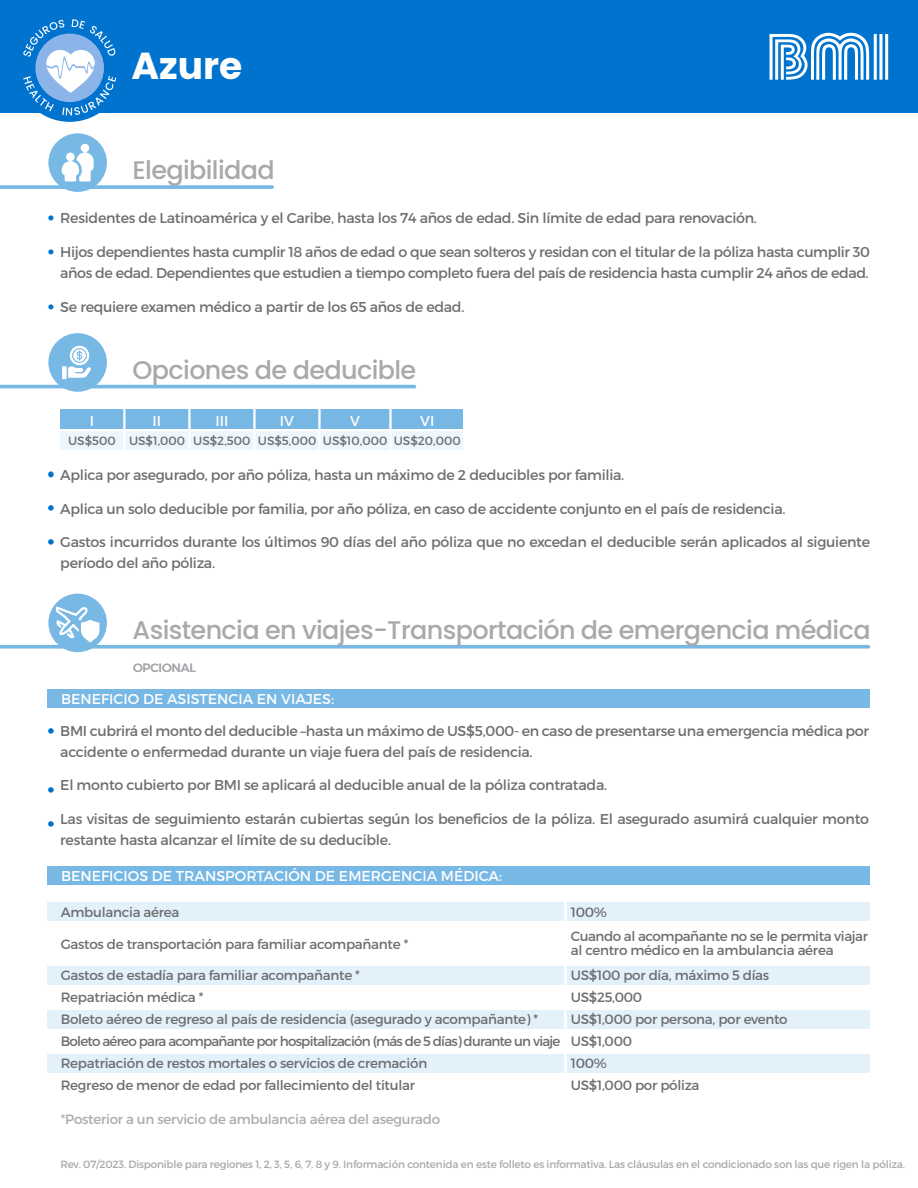
<style>
.page{position:relative;width:918px;height:1188px;background:#fff}
.page>*{position:absolute;margin:0;border:0;box-sizing:border-box;transform-origin:0 0}
.t1{font:700 37.65px "Poppins";color:#fff}
.t2{font:500 25.5px "Poppins";letter-spacing:-.025em;color:#a8a9ac}
.t3{font:14.25px/21px "Montserrat";letter-spacing:-.02em;color:#6d6e71}
.t4{font:14.25px "Montserrat";color:#fff}
.t5{font:condensed 14.25px "Helvetica Neue LT Std";color:#0073ce}
.t6{font:13.5px/22px "Montserrat";letter-spacing:-.02em;color:#6d6e71}
.t7{font:13.5px "Montserrat";letter-spacing:-.02em;color:#acacac}
.t8{font:12px "Montserrat";color:#6d6e71}
.t9{font:12px "Montserrat";letter-spacing:-.02em;color:#a8a9ac}
.t10{font:10.5px "Montserrat";letter-spacing:-.02em;color:#a8a9ac}
.s1{font-family:"Helvetica Neue LT Std";font-stretch:condensed;color:#0073ce}
</style>
<div class="page">
<div style="left:0;top:0;width:918px;height:112px;background:#0073ce"></div>
<div style="left:16px;top:14px;width:108px;height:108px;background:#0073ce;border-radius:50%"></div>
<svg style="left:23px;top:19px;width:93px;height:96px"></svg>
<svg style="left:769px;top:33px;width:100px;height:47px"></svg>
<hr style="left:885px;top:34px;width:3px;height:46px;background:#fff">
<hr style="left:879px;top:34px;width:3px;height:46px;background:#fff">
<hr style="left:874px;top:34px;width:3px;height:46px;background:#fff">
<div style="left:48px;top:594px;width:59px;height:58px;background:#77b8e5;border-radius:50%"></div>
<div style="left:48px;top:689px;width:822px;height:19px;background:#77b8e5"></div>
<div style="left:48px;top:866px;width:822px;height:19px;background:#77b8e5"></div>
<div style="left:48px;top:966px;width:822px;height:19px;background:#e3f1fa"></div>
<div style="left:48px;top:903px;width:822px;height:18px;background:#e3f1fa"></div>
<div style="left:48px;top:1010px;width:822px;height:19px;background:#e3f1fa"></div>
<div style="left:48px;top:1054px;width:822px;height:19px;background:#e3f1fa"></div>
<hr style="left:564px;top:899px;width:2px;height:217px;background:#fff">
<svg style="left:0;top:604px;width:870px;height:45px"></svg>
<div style="left:48px;top:333px;width:59px;height:59px;background:#77b8e5;border-radius:50%"></div>
<svg style="left:0;top:346px;width:416px;height:42px"></svg>
<div style="left:61px;top:410px;width:402px;height:19px;background:#76b7e4"></div>
<div style="left:61px;top:431px;width:403px;height:19px;background:#edf6fc"></div>
<hr style="left:123px;top:406px;width:3px;height:48px;background:#fff">
<hr style="left:188px;top:406px;width:3px;height:48px;background:#fff">
<hr style="left:253px;top:406px;width:3px;height:48px;background:#fff">
<hr style="left:318px;top:406px;width:3px;height:48px;background:#fff">
<hr style="left:389px;top:406px;width:3px;height:48px;background:#fff">
<hr style="left:463px;top:406px;width:2px;height:49px;background:#fff">
<div style="left:48px;top:133px;width:59px;height:59px;background:#77b8e5;border-radius:50%"></div>
<svg style="left:0;top:144px;width:274px;height:45px"></svg>
<h1 class="t1" style="left:132px;top:44px;width:112px">Azure</h1>
<h2 class="t2" style="left:133px;top:156px;width:144px">Elegibilidad</h2>
<p class="t3" style="left:48px;top:208px;width:711px"><span class="s1">•</span> Residentes de Latinoamérica y el Caribe, hasta los 74 años de edad. Sin límite de edad para renovación.</p>
<p class="t3" style="left:48px;top:241px;width:824px;text-align:right"><span class="s1">•</span> Hijos dependientes hasta cumplir 18 años de edad o que sean solteros y residan con el titular de la póliza hasta cumplir 30 años de edad. Dependientes que estudien a tiempo completo fuera del país de residencia hasta cumplir 24 años de edad.</p>
<p class="t3" style="left:48px;top:296px;width:418px"><span class="s1">•</span> Se requiere examen médico a partir de los 65 años de edad.</p>
<h2 class="t2" style="left:133px;top:355px;width:285px">Opciones de deducible</h2>
<p class="t4" style="left:90px;top:412px;width:6px">I</p>
<p class="t4" style="left:153px;top:412px;width:10px">II</p>
<p class="t4" style="left:215px;top:412px;width:14px">III</p>
<p class="t4" style="left:280px;top:412px;width:16px">IV</p>
<p class="t4" style="left:350px;top:412px;width:11px">V</p>
<p class="t4" style="left:420px;top:412px;width:16px">VI</p>
<p class="t8" style="left:68px;top:434px;width:394px">US$500 US$1,000 US$2,500 US$5,000 US$10,000 US$20,000</p>
<p class="t3" style="left:48px;top:464px;width:578px"><span class="s1">•</span> Aplica por asegurado, por año póliza, hasta un máximo de 2 deducibles por familia.</p>
<p class="t3" style="left:48px;top:498px;width:739px"><span class="s1">•</span> Aplica un solo deducible por familia, por año póliza, en caso de accidente conjunto en el país de residencia.</p>
<p class="t3" style="left:60px;top:532px;width:811px;text-indent:-13px"><span class="s1">•</span> Gastos incurridos durante los últimos 90 días del año póliza que no excedan el deducible serán aplicados al siguiente período del año póliza.</p>
<h2 class="t2" style="left:133px;top:615px;width:740px">Asistencia en viajes-Transportación de emergencia médica</h2>
<p class="t9" style="left:133px;top:660px;width:64px">OPCIONAL</p>
<p class="t4" style="left:61px;top:690px;width:275px">BENEFICIO DE ASISTENCIA EN VIAJES:</p>
<p class="t3" style="left:60px;top:720px;width:810px;text-indent:-13px"><span class="s1">•</span> BMI cubrirá el monto del deducible –hasta un máximo de US$5,000- en caso de presentarse una emergencia médica por accidente o enfermedad durante un viaje fuera del país de residencia.</p>
<p class="t3" style="left:60px;top:775px;width:548px">El monto cubierto por BMI se aplicará al deducible anual de la póliza contratada.</p>
<p class="t3" style="left:60px;top:808px;width:810px">Las visitas de seguimiento estarán cubiertas según los beneficios de la póliza. El asegurado asumirá cualquier monto restante hasta alcanzar el límite de su deducible.</p>
<p class="t5" style="left:48px;top:781px;width:9px">•</p>
<p class="t5" style="left:48px;top:815px;width:9px">•</p>
<p class="t4" style="left:61px;top:867px;width:443px">BENEFICIOS DE TRANSPORTACIÓN DE EMERGENCIA MÉDICA:</p>
<p class="t6" style="left:61px;top:901px;width:120px">Ambulancia aérea</p>
<p class="t6" style="left:61px;top:933px;width:349px">Gastos de transportación para familiar acompañante *</p>
<p class="t6" style="left:61px;top:964px;width:501px">Gastos de estadía para familiar acompañante *<br>Repatriación médica *<br>Boleto aéreo de regreso al país de residencia (asegurado y acompañante) * Boleto aéreo para acompañante por hospitalización (más de 5 días) durante un viaje Repatriación de restos mortales o servicios de cremación<br>Regreso de menor de edad por fallecimiento del titular</p>
<p class="t7" style="left:61px;top:1111px;width:381px">*Posterior a un servicio de ambulancia aérea del asegurado</p>
<p class="t6" style="left:571px;top:900px;width:299px;line-height:24.3px">100%<br>Cuando al acompañante no se le permita viajar</p>
<p class="t6" style="left:571px;top:937px;width:264px;line-height:25px">al centro médico en la ambulancia aérea<br>US$100 por día, máximo 5 días</p>
<p class="t6" style="left:571px;top:986px;width:218px">US$25,000<br>US$1,000 por persona, por evento<br>US$1,000<br>100%<br>US$1,000 por póliza</p>
<p class="t10" style="left:61px;top:1158px;width:846px">Rev. 07/2023. Disponible para regiones 1, 2, 3, 5, 6, 7, 8 y 9. Información contenida en este folleto es informativa. Las cláusulas en el condicionado son las que rigen la póliza.</p>
</div>
